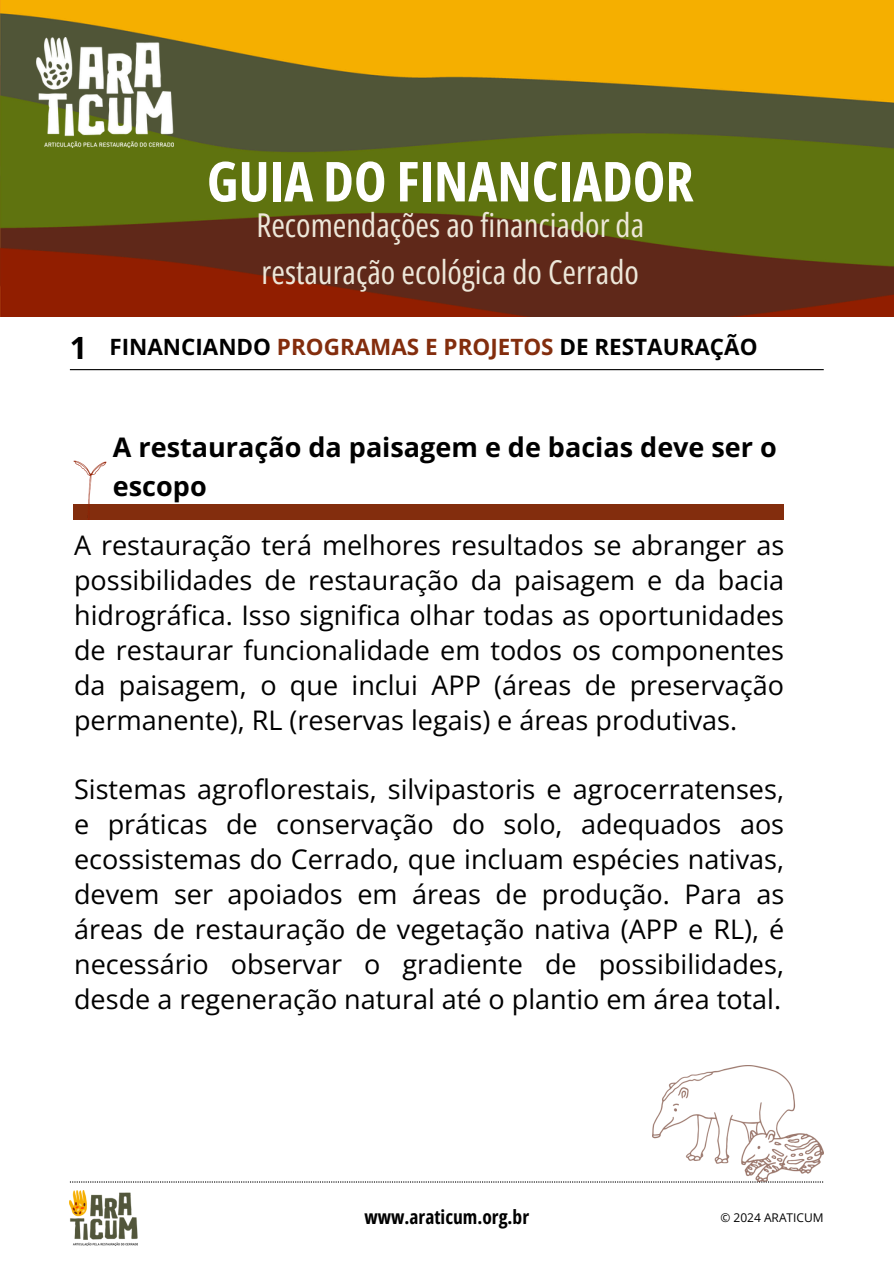
<style>
.page{position:relative;width:894px;height:1264px;background:#fff}
.page>*{position:absolute;margin:0;border:0;box-sizing:border-box;transform-origin:0 0}
.t1{font:700 55.05px "Open Sans Condensed";color:#fff}
.t2{font:32.85px/47.2px "Open Sans Condensed";color:#ede7d9}
.t3{font:700 30.6px "Open Sans";color:#000}
.t4{font:27px/34.8px "Open Sans";color:#000;text-align:justify}
.t5{font:700 27px/39.3px "Open Sans";color:#000}
.t6{font:700 22.5px "Open Sans";color:#000}
.t7{font:700 19.5px "Open Sans Condensed";color:#000}
.t8{font:12px "Open Sans";color:#000}
.s1{color:#832d0d}
</style>
<div class="page">
<div style="left:73px;top:503px;width:711px;height:16px;background:#832d0d"></div>
<img style="left:73px;top:460px;width:33px;height:48px">
<svg style="left:70px;top:1181px;width:751px;height:1px"></svg>
<img style="left:70px;top:1190px;width:67px;height:55px">
<img style="left:0;top:0;width:893px;height:316px">
<img style="left:36px;top:37px;width:138px;height:110px">
<hr style="left:70px;top:369px;width:753px;height:1px;background:#000">
<img style="left:652px;top:1065px;width:171px;height:116px">
<p class="t1" style="left:207px;top:143px;width:488px">GUIA DO FINANCIADOR</p>
<h6 class="t2" style="left:256px;top:201px;width:389px">Recomendações ao financiador da restauração ecológica do Cerrado</h6>
<p class="t3" style="left:70px;top:326px;width:19px">1</p>
<h4 class="t6" style="left:109px;top:331px;width:649px">FINANCIANDO <span class="s1">PROGRAMAS E PROJETOS</span> DE RESTAURAÇÃO</h4>
<p class="t5" style="left:113px;top:426px;width:665px">A restauração da paisagem e de bacias deve ser o escopo</p>
<h1 class="t4" style="left:74px;top:527px;width:711px">A restauração terá melhores resultados se abranger as possibilidades de restauração da paisagem e da bacia hidrográfica. Isso significa olhar todas as oportunidades de restaurar funcionalidade em todos os componentes da paisagem, o que inclui APP (áreas de preservação permanente), RL (reservas legais) e áreas produtivas.</h1>
<h2 class="t4" style="left:74px;top:771px;width:711px">Sistemas agroflorestais, silvipastoris e agrocerratenses, e práticas de conservação do solo, adequados aos ecossistemas do Cerrado, que incluam espécies nativas, devem ser apoiados em áreas de produção. Para as áreas de restauração de vegetação nativa (APP e RL), é necessário observar o gradiente de possibilidades, desde a regeneração natural até o plantio em área total.</h2>
<p class="t7" style="left:364px;top:1203px;width:166px">www.araticum.org.br</p>
<h5 class="t8" style="left:720px;top:1209px;width:105px">© 2024 ARATICUM</h5>
</div>
